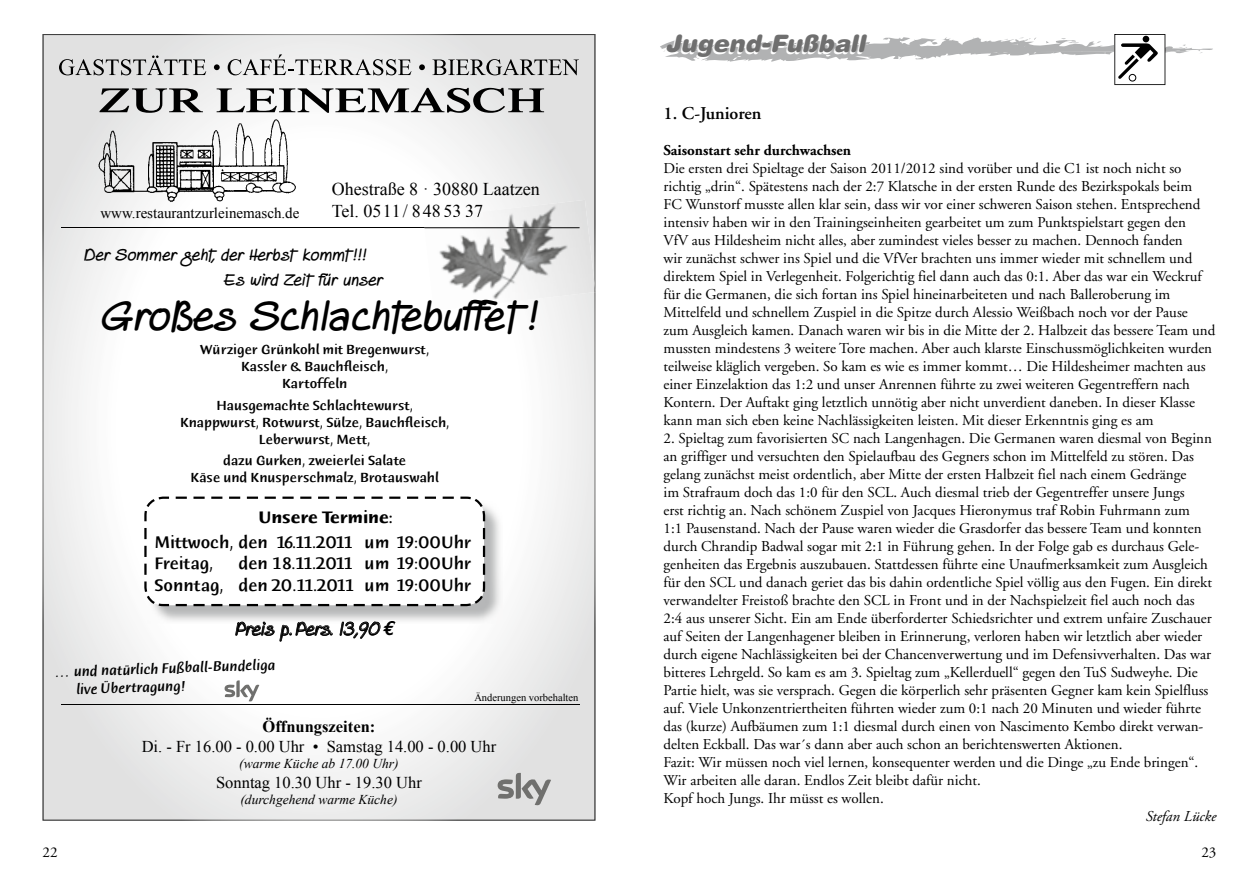
<style>
.page{position:relative;width:1259px;height:893px;background:#fff}
.page>*{position:absolute;margin:0;border:0;box-sizing:border-box;transform-origin:0 0}
.t1{font:italic 700 45px "PI Xymbols Casual";color:#000}
.t2{font:italic 900 24px "Helvetica Rounded";color:#6f6f6f}
.t3{font:italic 700 19.65px "PI Xymbols Casual";letter-spacing:-.02em;color:#000}
.t4{font:500 18px/21.6px "Humana Sans ITC";color:#000}
.t5{font:italic 700 18px/25.8px "PI Xymbols Casual";color:#000}
.t6{font:18px "Times New Roman";color:#000}
.t7{font:700 18px "Humana Sans ITC";color:#000}
.t8{font:600 18px "Adobe Garamond";color:#000}
.t9{font:16.5px "Times New Roman";color:#000}
.t10{font:700 16.5px "Times New Roman";color:#000}
.t11{font:15px/18px "Adobe Garamond";color:#000}
.t12{font:italic 500 15px/18px "Humana Sans ITC";color:#000}
.t13{font:15px "Times New Roman";color:#000}
.t14{font:700 15px "Adobe Garamond";color:#000}
.t15{font:italic 15px "Adobe Garamond";color:#000}
.t16{font:500 14.25px/17.1px "Humana Sans ITC";color:#000;text-align:center}
.t17{font:italic 13.5px "Times New Roman";color:#000}
.t18{font:10.5px "Times New Roman";color:#000}
</style>
<div class="page">
<img style="left:43px;top:35px;width:552px;height:785px">
<svg style="left:660px;top:34px;width:553px;height:51px"></svg>
<svg style="left:497px;top:773px;width:54px;height:32px;background:#b7b7b6"></svg>
<svg style="left:59px;top:55px;width:147px;height:20px;background:#b4b5b5"></svg>
<svg style="left:214px;top:64px;width:6px;height:6px"></svg>
<svg style="left:228px;top:54px;width:183px;height:21px"></svg>
<svg style="left:419px;top:64px;width:6px;height:6px"></svg>
<svg style="left:432px;top:59px;width:147px;height:16px;background:#a1a1a1"></svg>
<svg style="left:100px;top:88px;width:103px;height:25px;background:#969696"></svg>
<svg style="left:217px;top:88px;width:327px;height:25px"></svg>
<img style="left:95px;top:116px;width:203px;height:88px">
<hr style="left:61px;top:227px;width:518px;height:1px;background:#000">
<hr style="left:61px;top:704px;width:518px;height:1px;background:#000">
<svg style="left:225px;top:680px;width:34px;height:21px"></svg>
<img style="left:423px;top:200px;width:171px;height:110px">
<svg style="left:594px;top:283px;width:2px;height:9px"></svg>
<img style="left:433px;top:212px;width:49px;height:5px">
<img style="left:424px;top:227px;width:155px;height:1px">
<img style="left:148px;top:500px;width:355px;height:124px">
<svg style="left:144px;top:497px;width:341px;height:109px"></svg>
<svg style="left:235px;top:621px;width:160px;height:20px"></svg>
<p class="t6" style="left:332px;top:177px;width:209px">Ohestraße 8 · 30880 Laatzen</p>
<p class="t13" style="left:100px;top:203px;width:200px">www.restaurantzurleinemasch.de</p>
<p class="t6" style="left:332px;top:199px;width:153px">Tel. 0511/ 848 53 37</p>
<p class="t5" style="left:224px;top:243px;width:160px;text-indent:-140px">Der Sommer geht, der Herbst kommt !!!<br>Es wird Zeit für unser</p>
<h1 class="t1" style="left:102px;top:290px;width:439px">Großes Schlachtebuffet !</h1>
<p class="t16" style="left:200px;top:341px;width:231px">Würziger Grünkohl mit Bregenwurst,<br>Kassler &amp; Bauchfleisch,<br>Kartoffeln</p>
<p class="t16" style="left:180px;top:397px;width:271px">Hausgemachte Schlachtewurst,<br>Knappwurst, Rotwurst, Sülze, Bauchfleisch,<br>Leberwurst, Mett,</p>
<p class="t16" style="left:191px;top:452px;width:250px">dazu Gurken, zweierlei Salate<br>Käse und Knusperschmalz, Brotauswahl</p>
<p class="t7" style="left:258px;top:508px;width:136px">Unsere Termine:</p>
<p class="t4" style="left:154px;top:532px;width:318px">Mittwoch, den 16.11.2011 um 19:00Uhr<br>Freitag,</p>
<p class="t4" style="left:154px;top:553px;width:318px;text-align:right">den 18.11.2011 um 19:00Uhr<br>Sonntag, den 20.11.2011 um 19:00Uhr</p>
<h3 class="t3" style="left:235px;top:617px;width:146px">Preis p. Pers. 13,90</h3>
<p class="t12" style="left:75px;top:663px;width:201px;text-indent:-20px;rotate:-2deg">… und natürlich Fußball-Bundeliga live Übertragung!</p>
<p class="t18" style="left:474px;top:690px;width:106px">Änderungen vorbehalten</p>
<p class="t10" style="left:263px;top:715px;width:114px">Öffnungszeiten:</p>
<p class="t9" style="left:142px;top:735px;width:356px">Di. - Fr 16.00 - 0.00 Uhr • Samstag 14.00 - 0.00 Uhr</p>
<p class="t17" style="left:239px;top:754px;width:161px">(warme Küche ab 17.00 Uhr)</p>
<p class="t9" style="left:216px;top:771px;width:207px">Sonntag 10.30 Uhr - 19.30 Uhr</p>
<p class="t17" style="left:240px;top:790px;width:158px">(durchgehend warme Küche)</p>
<h2 class="t2" style="left:665px;top:28px;width:201px">Jugend-Fußball</h2>
<p class="t8" style="left:663px;top:103px;width:99px">1. C-Junioren</p>
<p class="t14" style="left:663px;top:142px;width:189px">Saisonstart sehr durchwachsen</p>
<p class="t11" style="left:663px;top:160px;width:553px">Die ersten drei Spieltage der Saison 2011/2012 sind vorüber und die C1 ist noch nicht so richtig „drin“. Spätestens nach der 2:7 Klatsche in der ersten Runde des Bezirkspokals beim<br>FC Wunstorf musste allen klar sein, dass wir vor einer schweren Saison stehen. Entsprechend intensiv haben wir in den Trainingseinheiten gearbeitet um zum Punktspielstart gegen den<br>VfV aus Hildesheim nicht alles, aber zumindest vieles besser zu machen. Dennoch fanden<br>wir zunächst schwer ins Spiel und die VfVer brachten uns immer wieder mit schnellem und direktem Spiel in Verlegenheit. Folgerichtig fiel dann auch das 0:1. Aber das war ein Weckruf für die Germanen, die sich fortan ins Spiel hineinarbeiteten und nach Balleroberung im Mittelfeld und schnellem Zuspiel in die Spitze durch Alessio Weißbach noch vor der Pause zum Ausgleich kamen. Danach waren wir bis in die Mitte der 2. Halbzeit das bessere Team und mussten mindestens 3 weitere Tore machen. Aber auch klarste Einschussmöglichkeiten wurden teilweise kläglich vergeben. So kam es wie es immer kommt… Die Hildesheimer machten aus einer Einzelaktion das 1:2 und unser Anrennen führte zu zwei weiteren Gegentreffern nach Kontern. Der Auftakt ging letztlich unnötig aber nicht unverdient daneben. In dieser Klasse kann man sich eben keine Nachlässigkeiten leisten. Mit dieser Erkenntnis ging es am</p>
<p class="t11" style="left:663px;top:430px;width:550px">2. Spieltag zum favorisierten SC nach Langenhagen. Die Germanen waren diesmal von Beginn an griffiger und versuchten den Spielaufbau des Gegners schon im Mittelfeld zu stören. Das gelang zunächst meist ordentlich, aber Mitte der ersten Halbzeit fiel nach einem Gedränge<br>im Strafraum doch das 1:0 für den SCL. Auch diesmal trieb der Gegentreffer unsere Jungs<br>erst richtig an. Nach schönem Zuspiel von Jacques Hieronymus traf Robin Fuhrmann zum 1:1 Pausenstand. Nach der Pause waren wieder die Grasdorfer das bessere Team und konnten durch Chrandip Badwal sogar mit 2:1 in Führung gehen. In der Folge gab es durchaus Gele&shy;genheiten das Ergebnis auszubauen. Stattdessen führte eine Unaufmerksamkeit zum Ausgleich für den SCL und danach geriet das bis dahin ordentliche Spiel völlig aus den Fugen. Ein direkt verwandelter Freistoß brachte den SCL in Front und in der Nachspielzeit fiel auch noch das 2:4 aus unserer Sicht. Ein am Ende überforderter Schiedsrichter und extrem unfaire Zuschauer auf Seiten der Langenhagener bleiben in Erinnerung, verloren haben wir letztlich aber wieder durch eigene Nachlässigkeiten bei der Chancenverwertung und im Defensivverhalten. Das war bitteres Lehrgeld. So kam es am 3. Spieltag zum „Kellerduell“ gegen den TuS Sudweyhe. Die Partie hielt, was sie versprach. Gegen die körperlich sehr präsenten Gegner kam kein Spielfluss auf. Viele Unkonzentriertheiten führten wieder zum 0:1 nach 20 Minuten und wieder führte das (kurze) Aufbäumen zum 1:1 diesmal durch einen von Nascimento Kembo direkt verwan&shy;delten Eckball. Das war´s dann aber auch schon an berichtenswerten Aktionen.<br>Fazit: Wir müssen noch viel lernen, konsequenter werden und die Dinge „zu Ende bringen“.<br>Wir arbeiten alle daran. Endlos Zeit bleibt dafür nicht.<br>Kopf hoch Jungs. Ihr müsst es wollen.</p>
<p class="t15" style="left:1145px;top:808px;width:72px">Stefan Lücke</p>
<p class="t11" style="left:43px;top:844px;width:16px">22</p>
<p class="t11" style="left:1201px;top:844px;width:16px">23</p>
</div>
